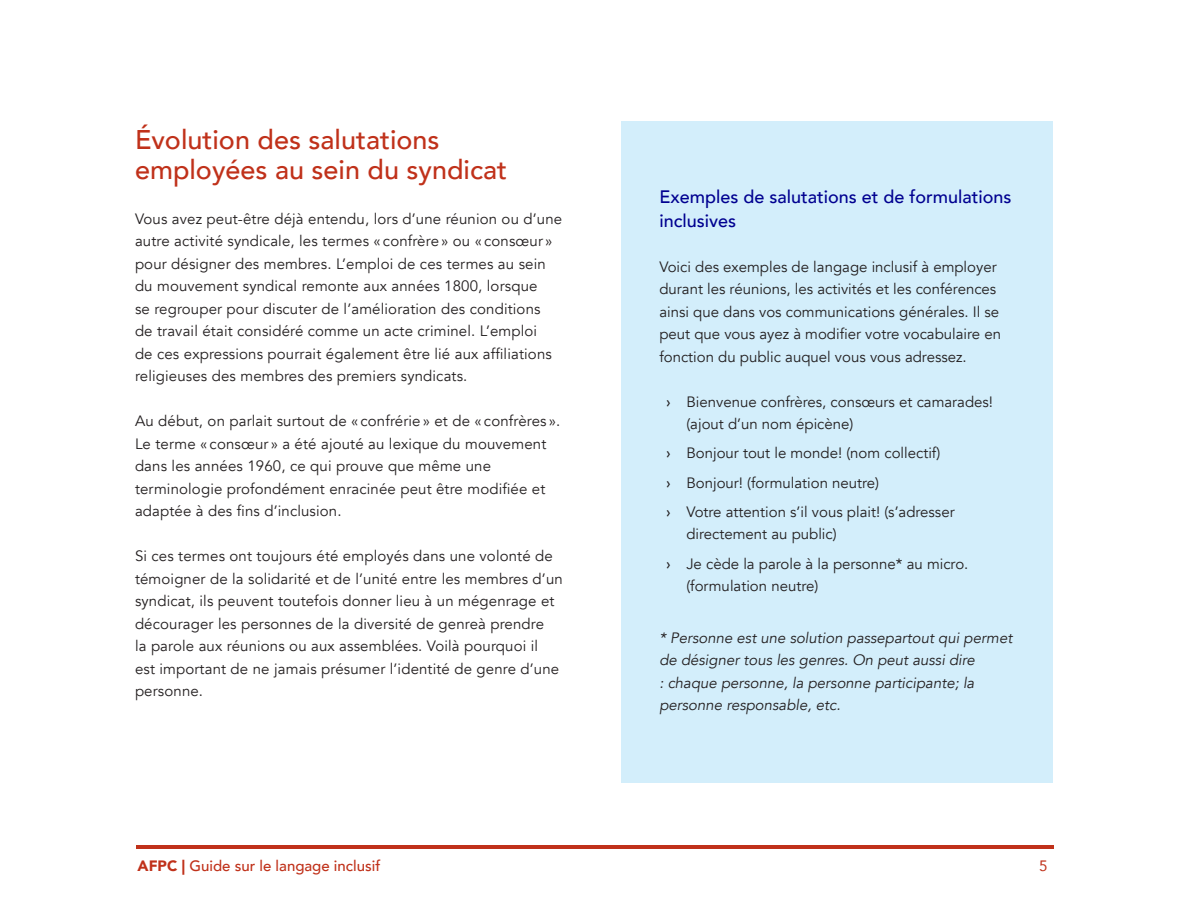
<style>
.page{position:relative;width:1188px;height:918px;background:#fff}
.page>*{position:absolute;margin:0;border:0;box-sizing:border-box;transform-origin:0 0}
.t1{font:500 27px "Avenir";color:#c0311a}
.t2{font:500 18px/24px "Avenir";color:#000090}
.t3{font:15px/22.5px "Avenir";letter-spacing:.01em;color:#231f20}
.t4{font:italic 15px/22.5px "Avenir";color:#231f20}
.t5{font:500 15px "Avenir";color:#c0311a}
.t6{font:15px "Avenir";color:#c0311a}
.s1{font-weight:500}
.s2{font-weight:900}
</style>
<div class="page">
<hr style="left:136px;top:846px;width:918px;height:3px;background:#c0311a">
<div style="left:621px;top:122px;width:432px;height:661px;background:#d3eefb"></div>
<p class="t1" style="left:135px;top:116px;width:306px">Évolution des salutations</p>
<p class="t1" style="left:135px;top:146px;width:374px">employées au sein du syndicat</p>
<p class="t3" style="left:135px;top:207px;width:429px">Vous avez peut-être déjà entendu, lors d’une réunion ou d’une autre activité syndicale, les termes « confrère » ou « consœur » pour désigner des membres. L’emploi de ces termes au sein du mouvement syndical remonte aux années 1800, lorsque<br>se regrouper pour discuter de l’amélioration des conditions<br>de travail était considéré comme un acte criminel. L’emploi<br>de ces expressions pourrait également être lié aux affiliations religieuses des membres des premiers syndicats.</p>
<p class="t3" style="left:135px;top:410px;width:427px">Au début, on parlait surtout de « confrérie » et de « confrères ».<br>Le terme « consœur » a été ajouté au lexique du mouvement dans les années 1960, ce qui prouve que même une terminologie profondément enracinée peut être modifiée et adaptée à des fins d’inclusion.</p>
<p class="t3" style="left:135px;top:545px;width:429px">Si ces termes ont toujours été employés dans une volonté de témoigner de la solidarité et de l’unité entre les membres d’un syndicat, ils peuvent toutefois donner lieu à un mégenrage et décourager les personnes de la diversité de genreà prendre<br>la parole aux réunions ou aux assemblées. Voilà pourquoi il<br>est important de ne jamais présumer l’identité de genre d’une personne.</p>
<p class="t2" style="left:659px;top:183px;width:354px">Exemples de salutations et de formulations inclusives</p>
<p class="t3" style="left:659px;top:256px;width:343px">Voici des exemples de langage inclusif à employer durant les réunions, les activités et les conférences ainsi que dans vos communications générales. Il se peut que vous ayez à modifier votre vocabulaire en fonction du public auquel vous vous adressez.</p>
<p class="t3" style="left:686px;top:391px;width:308px;text-indent:-20px"><span class="s1">›</span> Bienvenue confrères, consœurs et camarades! (ajout d’un nom épicène)</p>
<p class="t3" style="left:666px;top:442px;width:276px"><span class="s1">›</span> Bonjour tout le monde! (nom collectif)</p>
<p class="t3" style="left:666px;top:472px;width:215px"><span class="s1">›</span> Bonjour! (formulation neutre)</p>
<p class="t3" style="left:686px;top:501px;width:270px;text-indent:-20px"><span class="s1">›</span> Votre attention s’il vous plait! (s’adresser directement au public)</p>
<p class="t3" style="left:686px;top:553px;width:284px;text-indent:-20px"><span class="s1">›</span> Je cède la parole à la personne* au micro. (formulation neutre)</p>
<p class="t4" style="left:659px;top:627px;width:355px">* Personne est une solution passepartout qui permet de désigner tous les genres. On peut aussi dire<br>: chaque personne, la personne participante; la personne responsable, etc.</p>
<p class="t5" style="left:138px;top:853px;width:244px"><span class="s2">AFPC |</span> Guide sur le langage inclusif</p>
<p class="t6" style="left:1039px;top:854px;width:10px">5</p>
</div>
